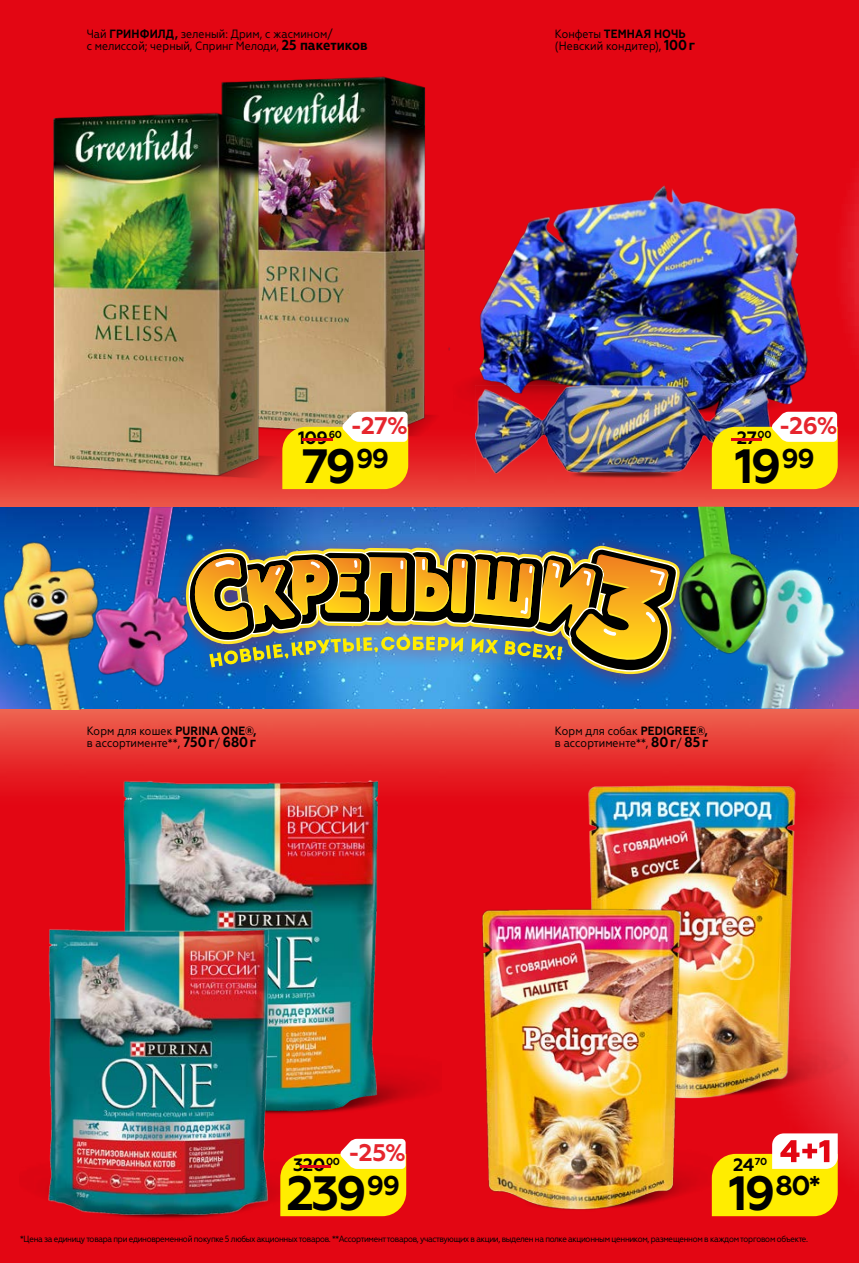
<style>
.page{position:relative;width:859px;height:1263px;background:#e30613}
.page>*{position:absolute;margin:0;border:0;box-sizing:border-box;transform-origin:0 0}
.t1{font:700 48.15px "Geometria";letter-spacing:-.06em;color:#000}
.t2{font:700 27.15px "Geometria";color:#000}
.t3{font:700 24px "Geometria";color:#e6252d}
.t4{font:700 17.85px "Geometria";letter-spacing:-.03em;color:#000}
.t5{font:12px/12px "Geometria Narrow";color:#000}
.t6{font:9px "Geometria Narrow";letter-spacing:-.04em;color:#000}
.s1{font-weight:700}
.s2{font-weight:700;font-size:14.4px}
.s3{color:#e30613}
.s4{font-size:48.15px}
</style>
<div class="page">
<img style="left:0;top:443px;width:768px;height:352px">
<img style="left:0;top:507px;width:663px;height:201px">
<img style="left:62px;top:506px;width:160px;height:190px">
<img style="left:0;top:509px;width:156px;height:201px">
<img style="left:805px;top:566px;width:54px;height:47px">
<div style="left:172px;top:533px;width:526px;height:160px;background:#e30613;opacity:.46"></div>
<img style="left:185px;top:546px;width:469px;height:128px">
<img style="left:654px;top:507px;width:151px;height:170px">
<img style="left:663px;top:613px;width:196px;height:604px">
<img style="left:408px;top:443px;width:55px;height:35px">
<img style="left:768px;top:182px;width:91px;height:384px">
<img style="left:221px;top:76px;width:214px;height:363px">
<img style="left:73px;top:477px;width:231px;height:43px">
<img style="left:4px;top:443px;width:259px;height:60px">
<img style="left:37px;top:111px;width:252px;height:366px">
<img style="left:450px;top:443px;width:25px;height:12px">
<img style="left:448px;top:182px;width:405px;height:234px">
<img style="left:545px;top:474px;width:158px;height:41px">
<img style="left:475px;top:385px;width:297px;height:89px">
<img style="left:301px;top:1072px;width:130px;height:99px">
<img style="left:122px;top:777px;width:256px;height:334px">
<img style="left:851px;top:1165px;width:8px;height:52px">
<img style="left:698px;top:1026px;width:161px;height:94px">
<img style="left:577px;top:778px;width:239px;height:338px">
<img style="left:663px;top:1139px;width:50px;height:78px">
<img style="left:482px;top:907px;width:216px;height:304px">
<img style="left:109px;top:1215px;width:248px;height:4px">
<img style="left:44px;top:929px;width:257px;height:286px">
<svg style="left:712px;top:412px;width:126px;height:77px;background:#ebdb3c"></svg>
<svg style="left:282px;top:412px;width:126px;height:77px;background:#f5e23b"></svg>
<svg style="left:280px;top:1139px;width:126px;height:77px;background:#fbd231"></svg>
<svg style="left:712px;top:1133px;width:126px;height:83px"></svg>
<p class="t5" style="left:87px;top:28px;width:282px">Чай <span class="s1">ГРИНФИЛД,</span> зеленый: Дрим, с жасмином/<br>с мелиссой; черный, Спринг Мелоди, <span class="s2">25 пакетиков</span></p>
<p class="t5" style="left:555px;top:28px;width:142px">Конфеты <span class="s1">ТЕМНАЯ НОЧЬ </span>(Невский кондитер), <span class="s2">100г</span></p>
<h3 class="t3" style="left:350px;top:412px;width:59px">-27%</h3>
<h1 class="t1" style="left:301px;top:438px;width:89px">79<sup>99</sup></h1>
<h3 class="t4" style="left:293px;top:427px;width:51px"><span class="s3">-</span>109<sup>60</sup></h3>
<h3 class="t3" style="left:779px;top:412px;width:60px">-26%</h3>
<h1 class="t1" style="left:735px;top:438px;width:81px">19<sup>99</sup></h1>
<h3 class="t4" style="left:722px;top:427px;width:51px"><span class="s3">-</span>27<sup>00</sup></h3>
<p class="t5" style="left:87px;top:725px;width:171px">Корм для кошек <span class="s1">PURINA ONE®, </span>в ассортименте**, <span class="s2">750г</span>/ <span class="s2">680г</span></p>
<p class="t5" style="left:555px;top:725px;width:155px">Корм для собак <span class="s1">PEDIGREE®, </span>в ассортименте**, <span class="s2">80г</span>/ <span class="s2">85г</span></p>
<h3 class="t3" style="left:348px;top:1139px;width:59px">-25%</h3>
<h1 class="t1" style="left:286px;top:1165px;width:115px">239<sup>99</sup></h1>
<h3 class="t4" style="left:291px;top:1154px;width:51px"><span class="s3">-</span>320<sup>00</sup></h3>
<h3 class="t4" style="left:733px;top:1154px;width:36px">24<sup>70</sup></h3>
<h2 class="t2" style="left:729px;top:1169px;width:93px"><span class="s4">19</span>80*</h2>
<p class="t6" style="left:20px;top:1233px;width:789px">*Цена за единицу товара при единовременной покупке 5 любых акционных товаров. **Ассортимент товаров, участвующих в акции, выделен на полке акционным ценником, размещенном в каждом торговом объекте.</p>
</div>
